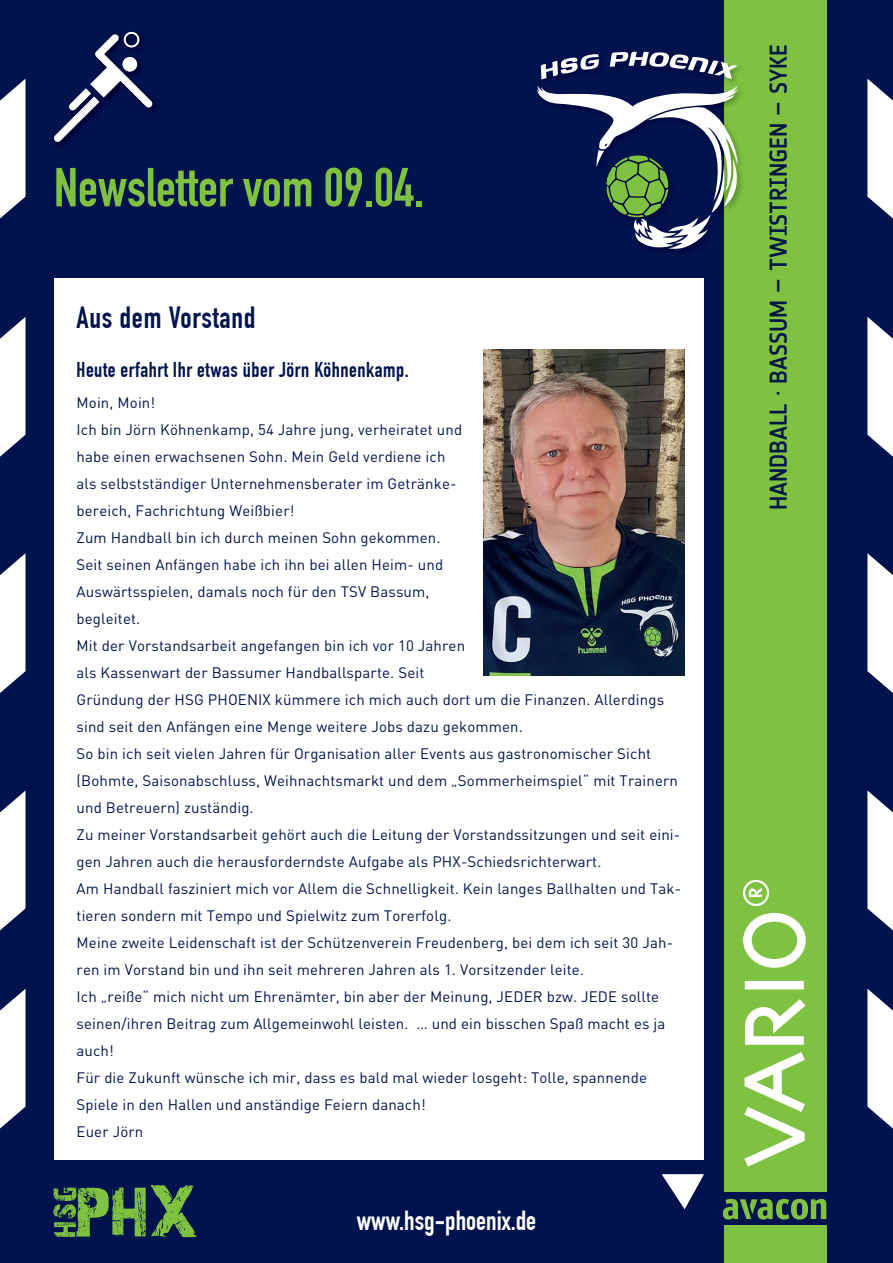
<style>
.page{position:relative;width:893px;height:1263px;background:#00134d}
.page>*{position:absolute;margin:0;border:0;box-sizing:border-box;transform-origin:0 0}
.t1{font:700 54px "DIN Condensed";color:#7fc241}
.t2{font:700 30px "DIN Condensed";letter-spacing:.025em;color:#00134d}
.t3{font:700 27px "DIN Condensed";color:#fff}
.t4{font:500 24px "Notes Soft";color:#001547}
.t5{font:700 21px "DIN Condensed";letter-spacing:.025em;color:#00134d}
.t6{font:15px/27px "DIN";letter-spacing:.01em;color:#00134d}
</style>
<div class="page">
<svg style="left:53px;top:1185px;width:143px;height:52px"></svg>
<div style="left:724px;top:0;width:102px;height:1046px;background:#7fc241"></div>
<div style="left:724px;top:1037px;width:102px;height:154px;background:#7fc241"></div>
<div style="left:724px;top:1225px;width:102px;height:38px;background:#7fc241"></div>
<div style="left:54px;top:279px;width:650px;height:881px;background:#fff"></div>
<svg style="left:723px;top:1199px;width:103px;height:20px"></svg>
<svg style="left:745px;top:981px;width:59px;height:8px"></svg>
<svg style="left:744px;top:1052px;width:61px;height:114px"></svg>
<svg style="left:743px;top:913px;width:63px;height:55px"></svg>
<svg style="left:745px;top:999px;width:60px;height:46px"></svg>
<svg style="left:743px;top:880px;width:26px;height:26px"></svg>
<img style="left:152px;top:101px;width:4px;height:10px">
<svg style="left:54px;top:32px;width:98px;height:110px"></svg>
<svg style="left:537px;top:85px;width:202px;height:165px"></svg>
<svg style="left:541px;top:54px;width:58px;height:25px"></svg>
<svg style="left:610px;top:51px;width:127px;height:28px"></svg>
<svg style="left:0;top:317px;width:26px;height:140px;background:#d2d6e0"></svg>
<svg style="left:867px;top:317px;width:26px;height:140px;background:#d2d6e0"></svg>
<svg style="left:0;top:79px;width:26px;height:140px;background:#d2d6e0"></svg>
<svg style="left:867px;top:79px;width:26px;height:140px;background:#d2d6e0"></svg>
<svg style="left:0;top:553px;width:26px;height:140px;background:#d2d6e0"></svg>
<svg style="left:867px;top:553px;width:26px;height:140px;background:#d2d6e0"></svg>
<svg style="left:0;top:989px;width:26px;height:140px;background:#d2d6e0"></svg>
<svg style="left:867px;top:989px;width:26px;height:140px;background:#d2d6e0"></svg>
<svg style="left:0;top:790px;width:26px;height:141px"></svg>
<svg style="left:867px;top:790px;width:26px;height:141px"></svg>
<svg style="left:662px;top:1174px;width:42px;height:35px"></svg>
<img style="left:483px;top:350px;width:202px;height:326px">
<h1 class="t1" style="left:54px;top:156px;width:372px">Newsletter vom 09.04.</h1>
<h2 class="t2" style="left:77px;top:299px;width:181px">Aus dem Vorstand</h2>
<h3 class="t5" style="left:77px;top:357px;width:334px">Heute erfahrt Ihr etwas über Jörn Köhnenkamp.</h3>
<p class="t6" style="left:77px;top:389px;width:606px">Moin, Moin!<br>Ich bin Jörn Köhnenkamp, 54 Jahre jung, verheiratet und<br>habe einen erwachsenen Sohn. Mein Geld verdiene ich<br>als selbstständiger Unternehmensberater im Getränke-<br>bereich, Fachrichtung Weißbier!<br>Zum Handball bin ich durch meinen Sohn gekommen.<br>Seit seinen Anfängen habe ich ihn bei allen Heim- und<br>Auswärtsspielen, damals noch für den TSV Bassum,<br>begleitet.<br>Mit der Vorstandsarbeit angefangen bin ich vor 10 Jahren<br>als Kassenwart der Bassumer Handballsparte. Seit<br>Gründung der HSG PHOENIX kümmere ich mich auch dort um die Finanzen. Allerdings sind seit den Anfängen eine Menge weitere Jobs dazu gekommen.<br>So bin ich seit vielen Jahren für Organisation aller Events aus gastronomischer Sicht (Bohmte, Saisonabschluss, Weihnachtsmarkt und dem „Sommerheimspiel“ mit Trainern und Betreuern) zuständig.<br>Zu meiner Vorstandsarbeit gehört auch die Leitung der Vorstandssitzungen und seit eini&shy;gen Jahren auch die herausforderndste Aufgabe als PHX-Schiedsrichterwart.<br>Am Handball fasziniert mich vor Allem die Schnelligkeit. Kein langes Ballhalten und Tak&shy;tieren sondern mit Tempo und Spielwitz zum Torerfolg.<br>Meine zweite Leidenschaft ist der Schützenverein Freudenberg, bei dem ich seit 30 Jah&shy;ren im Vorstand bin und ihn seit mehreren Jahren als 1. Vorsitzender leite.<br>Ich „reiße“ mich nicht um Ehrenämter, bin aber der Meinung, JEDER bzw. JEDE sollte seinen/ihren Beitrag zum Allgemeinwohl leisten. … und ein bisschen Spaß macht es ja auch!<br>Für die Zukunft wünsche ich mir, dass es bald mal wieder losgeht: Tolle, spannende Spiele in den Hallen und anständige Feiern danach!<br>Euer Jörn</p>
<h3 class="t3" style="left:357px;top:1205px;width:181px">www.hsg-phoenix.de</h3>
<h3 class="t4" style="left:765px;top:510px;width:467px;rotate:-90deg">HANDBALL · BASSUM – TWISTRINGEN – SYKE</h3>
</div>
